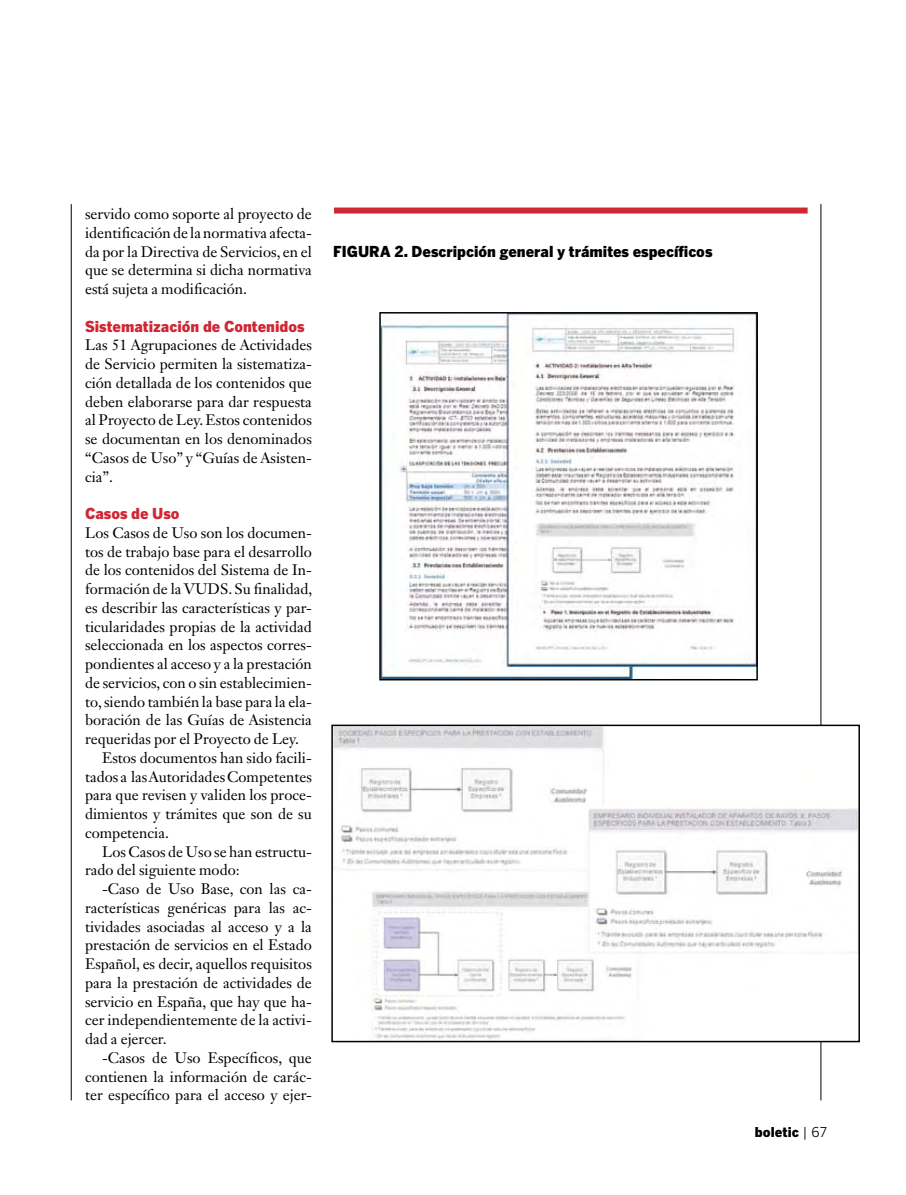
<style>
.page{position:relative;width:906px;height:1195px;background:#fff}
.page>*{position:absolute;margin:0;border:0;box-sizing:border-box;transform-origin:0 0}
.t1{font:15px/18.8px "Janson Text LT Std";color:#000;text-align:justify}
.t2{font:900 15px "Benton Gothic";color:#000}
.t3{font:900 15px "Benton Gothic";color:#d02734}
.t4{font:900 13.5px "Benton Gothic";color:#000}
.s1{font-weight:400}
</style>
<div class="page">
<hr style="left:71px;top:204px;width:1px;height:896px;background:#000">
<hr style="left:820px;top:204px;width:1px;height:896px;background:#000">
<img style="left:382px;top:315px;width:373px;height:362px">
<div style="left:379px;top:312px;width:379px;height:368px;border:2px solid #000"></div>
<div style="left:334px;top:207px;width:473px;height:6px;background:#d02734"></div>
<img style="left:334px;top:728px;width:523px;height:311px">
<div style="left:331px;top:725px;width:529px;height:317px;border:2px solid #000"></div>
<p class="t1" style="left:85px;top:204px;width:228px">servido como soporte al proyecto de identificación de la normativa afecta&shy;da por la Directiva de Servicios, en el que se determina si dicha normativa está sujeta a modificación.</p>
<p class="t3" style="left:85px;top:317px;width:221px">Sistematización de Contenidos</p>
<p class="t1" style="left:85px;top:336px;width:228px">Las 51 Agrupaciones de Actividades de Servicio permiten la sistematiza&shy;ción detallada de los contenidos que deben elaborarse para dar respuesta al Proyecto de Ley. Estos contenidos se documentan en los denominados “Casos de Uso” y “Guías de Asisten&shy;cia”.</p>
<p class="t3" style="left:85px;top:504px;width:96px">Casos de Uso</p>
<p class="t1" style="left:85px;top:523px;width:228px">Los Casos de Uso son los documen-</p>
<p class="t1" style="left:85px;top:542px;width:228px">tos de trabajo base para el desarrollo</p>
<p class="t1" style="left:85px;top:561px;width:228px">de los contenidos del Sistema de In-</p>
<p class="t1" style="left:85px;top:579px;width:229px">formación de la VUDS. Su finalidad,</p>
<p class="t1" style="left:85px;top:598px;width:228px">es describir las características y par-</p>
<p class="t1" style="left:85px;top:617px;width:228px">ticularidades propias de la actividad</p>
<p class="t1" style="left:85px;top:636px;width:228px">seleccionada en los aspectos corres-</p>
<p class="t1" style="left:85px;top:654px;width:228px">pondientes al acceso y a la prestación</p>
<p class="t1" style="left:85px;top:673px;width:228px">de servicios, con o sin establecimien-</p>
<p class="t1" style="left:85px;top:692px;width:228px">to, siendo también la base para la ela-</p>
<p class="t1" style="left:85px;top:711px;width:228px">boración de las Guías de Asistencia</p>
<p class="t1" style="left:85px;top:729px;width:216px">requeridas por el Proyecto de Ley.</p>
<p class="t1" style="left:102px;top:748px;width:211px">Estos documentos han sido facili-</p>
<p class="t1" style="left:85px;top:767px;width:228px">tados a las Autoridades Competentes</p>
<p class="t1" style="left:85px;top:786px;width:228px">para que revisen y validen los proce-</p>
<p class="t1" style="left:85px;top:804px;width:228px">dimientos y trámites que son de su</p>
<p class="t1" style="left:85px;top:823px;width:85px">competencia.</p>
<p class="t1" style="left:102px;top:842px;width:211px">Los Casos de Uso se han estructu-</p>
<p class="t1" style="left:85px;top:861px;width:156px">rado del siguiente modo:</p>
<p class="t1" style="left:102px;top:879px;width:211px">-Caso de Uso Base, con las ca-</p>
<p class="t1" style="left:85px;top:898px;width:228px">racterísticas genéricas para las ac-</p>
<p class="t1" style="left:85px;top:917px;width:228px">tividades asociadas al acceso y a la</p>
<p class="t1" style="left:85px;top:936px;width:228px">prestación de servicios en el Estado</p>
<p class="t1" style="left:85px;top:954px;width:228px">Español, es decir, aquellos requisitos</p>
<p class="t1" style="left:85px;top:973px;width:228px">para la prestación de actividades de</p>
<p class="t1" style="left:85px;top:992px;width:228px">servicio en España, que hay que ha-</p>
<p class="t1" style="left:85px;top:1011px;width:228px">cer independientemente de la activi-</p>
<p class="t1" style="left:85px;top:1029px;width:83px">dad a ejercer.</p>
<p class="t1" style="left:102px;top:1048px;width:211px">-Casos de Uso Específicos, que</p>
<p class="t1" style="left:85px;top:1067px;width:228px">contienen la información de carác-</p>
<p class="t1" style="left:85px;top:1086px;width:228px">ter específico para el acceso y ejer-</p>
<p class="t2" style="left:333px;top:242px;width:381px">FIGURA 2. Descripción general y trámites específicos</p>
<p class="t4" style="left:755px;top:1124px;width:72px">boletic <span class="s1">| 67</span></p>
</div>
